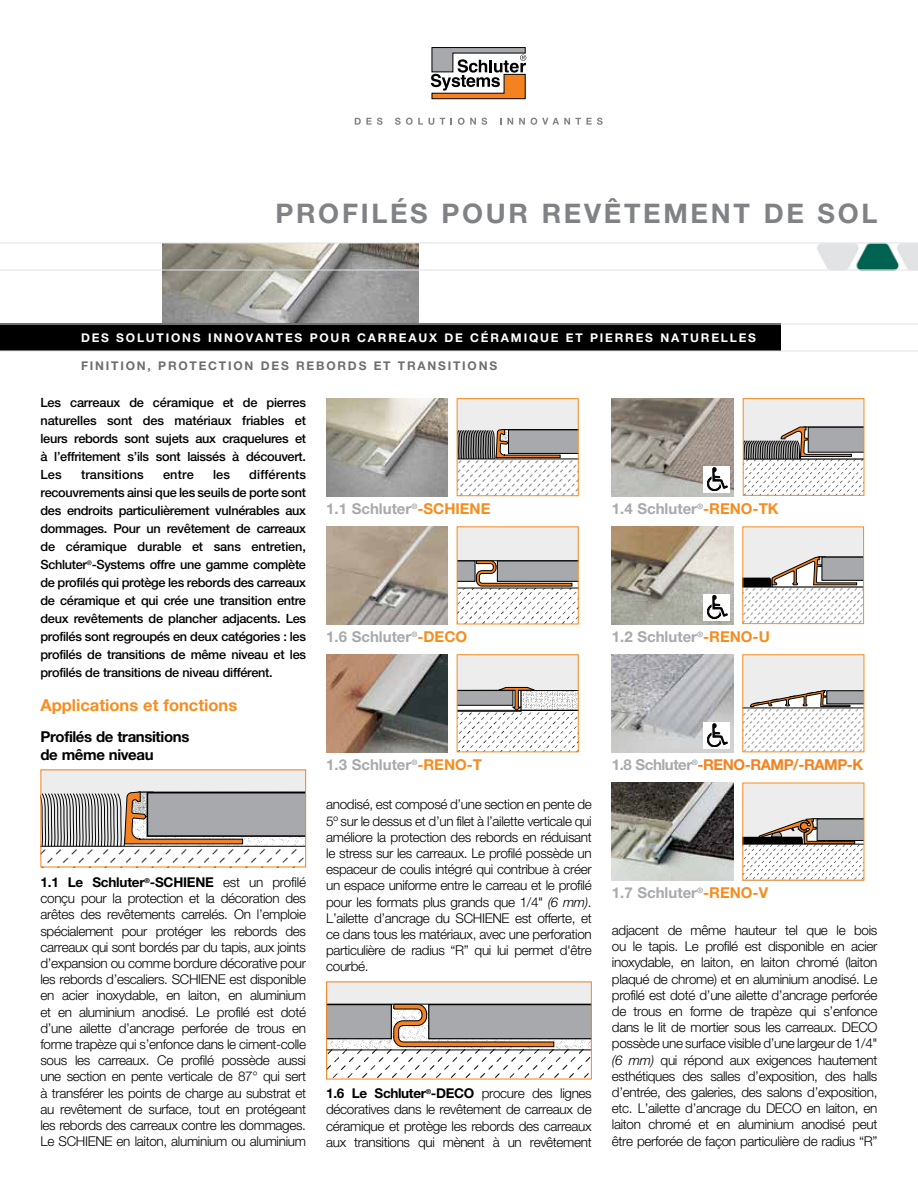
<style>
.page{position:relative;width:918px;height:1188px;background:#fff}
.page>*{position:absolute;margin:0;border:0;box-sizing:border-box;transform-origin:0 0}
.t1{font:700 27px "Helvetica Neue LT Pro";letter-spacing:.1em;color:#808285}
.t2{font:700 16.5px "Helvetica Neue LT Pro";color:#f78d1e}
.t3{font:700 15px "Helvetica Neue LT Pro";color:#a7a9ac}
.t4{font:700 15px/18px "Helvetica Neue LT Pro";letter-spacing:-.025em;color:#000}
.t5{font:700 15px "Helvetica Neue LT Pro";letter-spacing:-.03em;color:#f58220}
.t6{font:300 13.5px/16.2px "Helvetica Neue LT Pro";letter-spacing:-.025em;color:#000;text-align:justify}
.t7{font:500 12.75px/18px "Helvetica Neue LT Pro";letter-spacing:-.025em;color:#000;text-align:justify}
.t8{font:500 12.75px "Helvetica Neue LT Pro";letter-spacing:.01em;color:#000}
.t9{font:700 12px "Helvetica Neue LT Pro";letter-spacing:.15em;color:#fff}
.t10{font:700 12px "Helvetica Neue LT Pro";letter-spacing:.15em;color:#6d6e71}
.s1{color:#f78d1e}
.s2{color:#a7a9ac}
.s3{font-weight:700}
.s4{font-style:italic}
</style>
<div class="page">
<img style="left:162px;top:244px;width:256px;height:80px">
<img style="left:815px;top:242px;width:103px;height:28px">
<svg style="left:431px;top:47px;width:95px;height:52px"></svg>
<svg style="left:355px;top:118px;width:28px;height:7px"></svg>
<svg style="left:395px;top:118px;width:28px;height:7px"></svg>
<svg style="left:429px;top:118px;width:5px;height:7px"></svg>
<svg style="left:440px;top:118px;width:5px;height:7px"></svg>
<svg style="left:458px;top:118px;width:29px;height:7px"></svg>
<svg style="left:500px;top:118px;width:13px;height:7px"></svg>
<svg style="left:519px;top:118px;width:6px;height:7px"></svg>
<svg style="left:531px;top:118px;width:72px;height:7px"></svg>
<div style="left:0;top:324px;width:781px;height:27px;background:#000"></div>
<hr style="left:0;top:243px;width:918px;height:1px;background:#e2e3e4">
<hr style="left:0;top:351px;width:918px;height:1px;background:#e2e3e4">
<hr style="left:0;top:324px;width:918px;height:1px;background:#e2e3e4">
<hr style="left:0;top:270px;width:918px;height:1px;background:#e2e3e4">
<img style="left:612px;top:654px;width:121px;height:98px">
<img style="left:612px;top:398px;width:121px;height:98px">
<div style="left:457px;top:399px;width:121px;height:97px;background:#ededee"></div>
<svg style="left:459px;top:429px;width:118px;height:65px;background:#c0bebc"></svg>
<div style="left:457px;top:398px;width:122px;height:98px;border:1px solid #f78d1e"></div>
<div style="left:457px;top:527px;width:121px;height:97px;background:#ededee"></div>
<svg style="left:459px;top:560px;width:118px;height:62px;background:#c9c6c3"></svg>
<img style="left:326px;top:654px;width:122px;height:98px">
<div style="left:457px;top:655px;width:121px;height:36px;background:#ededee"></div>
<svg style="left:459px;top:687px;width:118px;height:61px"></svg>
<div style="left:457px;top:654px;width:122px;height:98px;border:1px solid #f78d1e"></div>
<img style="left:612px;top:783px;width:121px;height:98px">
<div style="left:743px;top:783px;width:121px;height:63px;background:#ededee"></div>
<svg style="left:744px;top:819px;width:118px;height:60px"></svg>
<div style="left:743px;top:399px;width:121px;height:60px;background:#ededee"></div>
<svg style="left:745px;top:427px;width:117px;height:67px"></svg>
<div style="left:743px;top:398px;width:121px;height:98px;border:1px solid #f78d1e"></div>
<div style="left:703px;top:466px;width:27px;height:27px;background:#fff"></div>
<svg style="left:707px;top:477px;width:15px;height:14px"></svg>
<div style="left:707px;top:476px;width:15px;height:15px;border:1px solid #000;border-radius:50%"></div>
<div style="left:709px;top:478px;width:11px;height:11px;background:#fff;border-radius:50%"></div>
<div style="left:709px;top:478px;width:11px;height:12px;border:1px solid #000;border-radius:50%"></div>
<svg style="left:712px;top:468px;width:15px;height:20px"></svg>
<img style="left:612px;top:526px;width:121px;height:98px">
<div style="left:743px;top:527px;width:121px;height:60px;background:#ededee"></div>
<svg style="left:744px;top:557px;width:118px;height:65px"></svg>
<div style="left:742px;top:526px;width:122px;height:98px;border:1px solid #f78d1e"></div>
<div style="left:703px;top:594px;width:27px;height:27px;background:#fff"></div>
<svg style="left:707px;top:604px;width:15px;height:15px"></svg>
<div style="left:707px;top:604px;width:15px;height:15px;border:1px solid #000;border-radius:50%"></div>
<div style="left:709px;top:606px;width:11px;height:11px;background:#fff;border-radius:50%"></div>
<div style="left:709px;top:606px;width:11px;height:11px;border:1px solid #000;border-radius:50%"></div>
<svg style="left:712px;top:595px;width:15px;height:21px"></svg>
<div style="left:743px;top:655px;width:121px;height:68px;background:#ededee"></div>
<svg style="left:744px;top:690px;width:118px;height:60px"></svg>
<div style="left:742px;top:654px;width:122px;height:98px;border:1px solid #f78d1e"></div>
<div style="left:703px;top:722px;width:27px;height:27px;background:#fff"></div>
<div style="left:707px;top:733px;width:15px;height:14px;border:1px solid #000;border-radius:50%"></div>
<div style="left:709px;top:734px;width:11px;height:12px;border:1px solid #000;border-radius:50%"></div>
<svg style="left:712px;top:724px;width:15px;height:21px"></svg>
<img style="left:326px;top:526px;width:122px;height:98px">
<img style="left:326px;top:398px;width:122px;height:98px">
<div style="left:41px;top:770px;width:265px;height:97px;background:#ededee"></div>
<svg style="left:42px;top:791px;width:265px;height:76px;background:#b6b2ae"></svg>
<div style="left:327px;top:982px;width:264px;height:97px;background:#ededee"></div>
<svg style="left:328px;top:1004px;width:262px;height:73px;background:#c4bfbc"></svg>
<h1 class="t1" style="left:275px;top:197px;width:604px">PROFILÉS POUR REVÊTEMENT DE SOL</h1>
<p class="t9" style="left:81px;top:330px;width:677px">DES SOLUTIONS INNOVANTES POUR CARREAUX DE CÉRAMIQUE ET PIERRES NATURELLES</p>
<p class="t10" style="left:81px;top:358px;width:418px">FINITION, PROTECTION DES REBORDS ET TRANSITIONS</p>
<p class="t7" style="left:40px;top:394px;width:267px">Les carreaux de céramique et de pierres naturelles sont des matériaux friables et leurs rebords sont sujets aux craquelures et à l’effritement s’ils sont laissés à découvert.<br>Les</p>
<p class="t9" style="left:651px;top:330px;width:88px">NATUREL E</p>
<p class="t7" style="left:40px;top:466px;width:267px;text-indent:209px">différents recouvrements ainsi que les seuils de porte sont des endroits particulièrement vulnérables aux dommages. Pour un revêtement de carreaux de céramique durable et sans entretien, Schluter<sup>®</sup>-Systems offre une gamme complète de profilés qui protège les rebords des carreaux de céramique et qui crée une transition entre deux revêtements de plancher adjacents. Les profilés sont regroupés en deux catégories : les profilés de transitions de même niveau et les profilés de transitions de niveau différent.</p>
<p class="t2" style="left:40px;top:695px;width:198px">Applications et fonctions</p>
<p class="t4" style="left:40px;top:727px;width:150px">Profilés de transitions de même niveau</p>
<p class="t8" style="left:81px;top:467px;width:64px">transitions</p>
<p class="t7" style="left:163px;top:466px;width:32px">entre</p>
<p class="t7" style="left:213px;top:466px;width:19px">les</p>
<p class="t3" style="left:326px;top:499px;width:166px">1.1 Schluter<sup>®</sup><span class="s1">-SCHIENE</span></p>
<p class="t3" style="left:612px;top:499px;width:168px">1.4 Schluter<sup>®</sup><span class="s1">-RENO-TK</span></p>
<p class="t3" style="left:326px;top:627px;width:142px">1.6 Schluter<sup>®</sup><span class="s1">-DECO</span></p>
<p class="t3" style="left:612px;top:627px;width:159px">1.2 Schluter<sup>®</sup><span class="s1">-RENO-U</span></p>
<p class="t3" style="left:326px;top:755px;width:157px">1.3 Schluter<sup>®</sup><span class="s1">-RENO-T</span></p>
<p class="t5" style="left:612px;top:755px;width:253px"><span class="s2">1.8 Schluter</span><sup>®</sup>-RENO-RAMP/-RAMP-K</p>
<p class="t6" style="left:40px;top:874px;width:267px"><span class="s3">1.1 Le Schluter</span><sup>®</sup><span class="s3">-SCHIENE</span> est un profilé conçu pour la protection et la décoration des arêtes des revêtements carrelés. On l’emploie spécialement pour protéger les rebords des carreaux qui sont bordés par du tapis, aux joints d’expansion ou comme bordure décorative pour les rebords d’escaliers. SCHIENE est disponible en acier inoxydable, en laiton, en aluminium et en aluminium anodisé. Le profilé est doté d’une ailette d’ancrage perforée de trous en forme trapèze qui s’enfonce dans le ciment-colle sous les carreaux. Ce profilé possède aussi une section en pente verticale de 87° qui sert à transférer les points de charge au substrat et au revêtement de surface, tout en protégeant les rebords des carreaux contre les dommages.<br>Le SCHIENE en laiton, aluminium ou aluminium</p>
<p class="t6" style="left:326px;top:796px;width:267px">anodisé, est composé d’une section en pente de 5º sur le dessus et d’un filet à l’ailette verticale qui améliore la protection des rebords en réduisant le stress sur les carreaux. Le profilé possède un espaceur de coulis intégré qui contribue à créer un espace uniforme entre le carreau et le profilé pour les formats plus grands que 1/4" <span class="s4">(6 mm)</span>.<br>L’ailette d’ancrage du SCHIENE est offerte, et ce dans tous les matériaux, avec une perforation particulière de radius “R” qui lui permet d'être courbé.</p>
<p class="t6" style="left:326px;top:1085px;width:267px"><span class="s3">1.6 Le Schluter</span><sup>®</sup><span class="s3">-DECO</span> procure des lignes décoratives dans le revêtement de carreaux de céramique et protège les rebords des carreaux aux transitions qui mènent à un revêtement</p>
<p class="t3" style="left:612px;top:884px;width:158px">1.7 Schluter<sup>®</sup><span class="s1">-RENO-V</span></p>
<p class="t6" style="left:612px;top:922px;width:267px">adjacent de même hauteur tel que le bois ou le tapis. Le profilé est disponible en acier inoxydable, en laiton, en laiton chromé (laiton plaqué de chrome) et en aluminium anodisé. Le profilé est doté d’une ailette d’ancrage perforée de trous en forme de trapèze qui s’enfonce dans le lit de mortier sous les carreaux. DECO possède une surface visible d’une largeur de 1/4" <span class="s4">(6 mm)</span> qui répond aux exigences hautement esthétiques des salles d’exposition, des halls d’entrée, des galeries, des salons d’exposition, etc. L’ailette d’ancrage du DECO en laiton, en laiton chromé et en aluminium anodisé peut être perforée de façon particulière de radius “R”</p>
</div>
